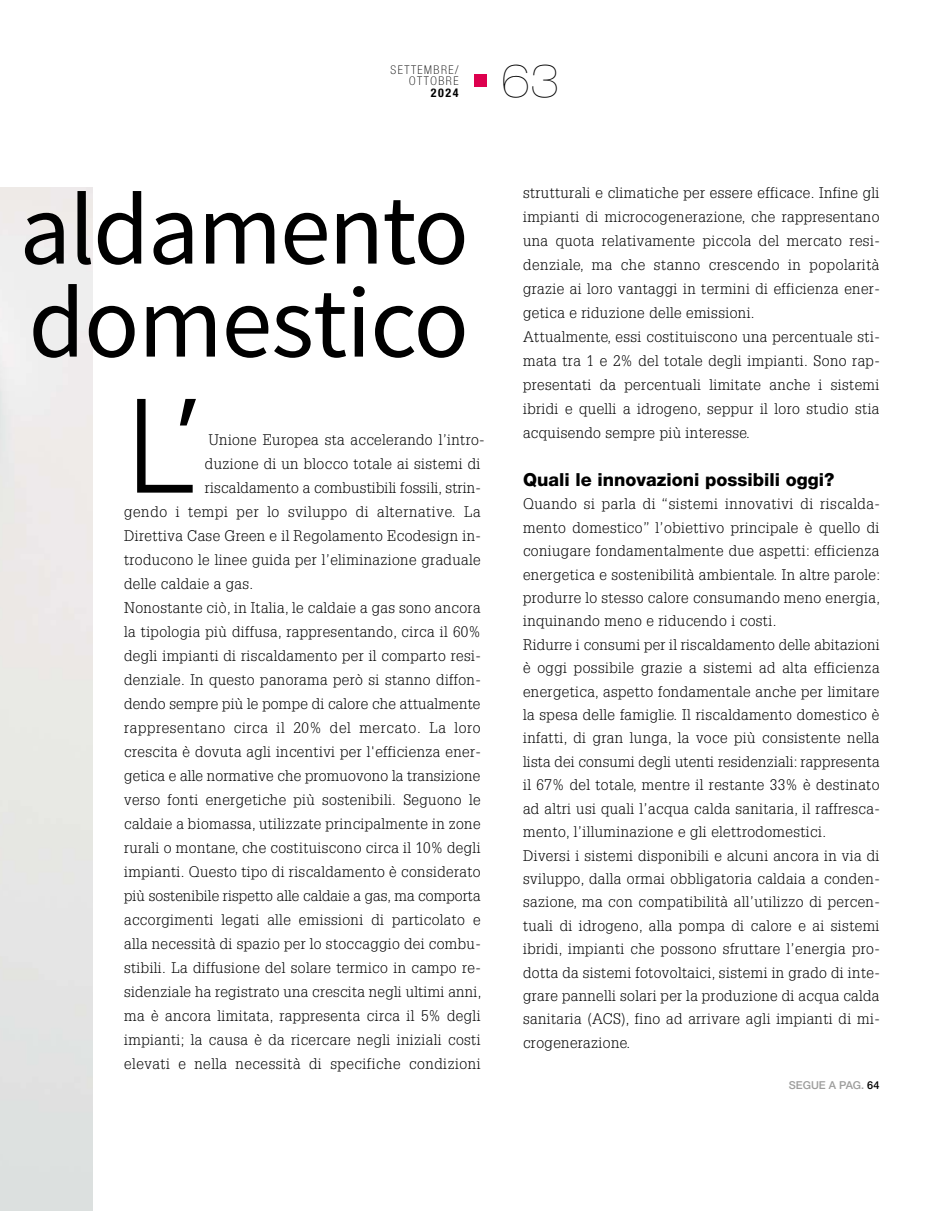
<style>
.page{position:relative;width:950px;height:1211px;background:#fff}
.page>*{position:absolute;margin:0;border:0;box-sizing:border-box;transform-origin:0 0}
.t1{font:300 129.75px "Univers LT Std";color:#000}
.t2{font:101.85px/93px "Source Sans Pro";letter-spacing:-.02em;color:#000}
.t3{font:200 expanded 45px "Helvetica Neue LT Std";color:#000}
.t4{font:800 18px "Helvetica Neue LT Std";color:#000}
.t5{font:300 15px/23.4px "Glypha LT Std";letter-spacing:.03em;color:#000}
.t6{font:300 15px "Glypha LT Std";letter-spacing:.01em;color:#000}
.t7{font:100 condensed 12px/11.6px "Helvetica Neue LT Std";letter-spacing:.125em;color:#000;text-align:right}
.t8{font:500 10.95px "Helvetica Neue LT Std";color:#9d9d9c}
.s1{font-weight:700}
.s2{color:#000}
</style>
<div class="page">
<div style="left:475px;top:74px;width:12px;height:12px;background:#dd004e"></div>
<p class="t7" style="left:391px;top:64px;width:69px">SETTEMBRE/<br>OTTOBRE<br><span class="s1">2024</span></p>
<p class="t3" style="left:501px;top:55px;width:60px">63</p>
<p class="t2" style="left:19px;top:185px;width:451px">aldamento domestico</p>
<p class="t1" style="left:124px;top:368px;width:83px">L’</p>
<p class="t5" style="left:209px;top:428px;width:277px">Unione Europea sta accelerando l’intro-</p>
<p class="t5" style="left:205px;top:452px;width:277px">duzione di un blocco totale ai sistemi di</p>
<p class="t5" style="left:205px;top:476px;width:278px">riscaldamento a combustibili fossili, strin-</p>
<p class="t5" style="left:124px;top:500px;width:358px">gendo i tempi per lo sviluppo di alternative. La</p>
<p class="t5" style="left:124px;top:524px;width:358px">Direttiva Case Green e il Regolamento Ecodesign in-</p>
<p class="t5" style="left:124px;top:548px;width:358px">troducono le linee guida per l’eliminazione graduale</p>
<p class="t5" style="left:124px;top:572px;width:131px">delle caldaie a gas.</p>
<p class="t5" style="left:124px;top:596px;width:358px">Nonostante ciò, in Italia, le caldaie a gas sono ancora</p>
<p class="t5" style="left:124px;top:620px;width:358px">la tipologia più diffusa, rappresentando, circa il 60%</p>
<p class="t5" style="left:124px;top:644px;width:358px">degli impianti di riscaldamento per il comparto resi-</p>
<p class="t5" style="left:124px;top:668px;width:358px">denziale . In questo panorama però si stanno diffon-</p>
<p class="t5" style="left:124px;top:692px;width:358px">dendo sempre più le pompe di calore che attualmente</p>
<p class="t5" style="left:124px;top:716px;width:358px">rappresentano circa il 20% del mercato. La loro</p>
<p class="t5" style="left:124px;top:740px;width:358px">crescita è dovuta agli incentivi per l'efficienza ener-</p>
<p class="t5" style="left:124px;top:764px;width:358px">getica e alle normative che promuovono la transizione</p>
<p class="t5" style="left:124px;top:788px;width:358px">verso fonti energetiche più sostenibili . Seguono le</p>
<p class="t5" style="left:124px;top:812px;width:358px">caldaie a biomassa, utilizzate principalmente in zone</p>
<p class="t5" style="left:124px;top:836px;width:358px">rurali o montane, che costituiscono circa il 10% degli</p>
<p class="t5" style="left:124px;top:860px;width:358px">impianti. Questo tipo di riscaldamento è considerato</p>
<p class="t6" style="left:124px;top:887px;width:358px">più sostenibile rispetto alle caldaie a gas, ma comporta</p>
<p class="t5" style="left:124px;top:908px;width:358px">accorgimenti legati alle emissioni di particolato e</p>
<p class="t5" style="left:124px;top:932px;width:358px">alla necessità di spazio per lo stoccaggio dei combu-</p>
<p class="t5" style="left:124px;top:956px;width:358px">stibili . La diffusione del solare termico in campo re-</p>
<p class="t5" style="left:124px;top:980px;width:359px">sidenziale ha registrato una crescita negli ultimi anni,</p>
<p class="t5" style="left:124px;top:1004px;width:358px">ma è ancora limitata, rappresenta circa il 5% degli</p>
<p class="t5" style="left:124px;top:1028px;width:358px">impianti; la causa è da ricercare negli iniziali costi</p>
<p class="t5" style="left:124px;top:1052px;width:358px">elevati e nella necessità di specifiche condizioni</p>
<p class="t5" style="left:523px;top:181px;width:358px;line-height:24px">strutturali e climatiche per essere efficace . Infine gli impianti di microcogenerazione, che rappresentano una quota relativamente piccola del mercato resi&shy;denziale, ma che stanno crescendo in popolarità grazie ai loro vantaggi in termini di efficienza ener&shy;getica e riduzione delle emissioni.<br>Attualmente, essi costituiscono una percentuale sti&shy;mata tra 1 e 2% del totale degli impianti . Sono rap&shy;presentati da percentuali limitate anche i sistemi ibridi e quelli a idrogeno, seppur il loro studio stia acquisendo sempre più interesse.</p>
<p class="t4" style="left:523px;top:469px;width:313px">Quali le innovazioni possibili oggi?</p>
<p class="t5" style="left:523px;top:493px;width:359px">Quando si parla di “sistemi innovativi di riscalda&shy;mento domestico” l’obiettivo principale è quello di coniugare fondamentalmente due aspetti: efficienza energetica e sostenibilità ambientale. In altre parole: produrre lo stesso calore consumando meno energia, inquinando meno e riducendo i costi.<br>Ridurre i consumi per il riscaldamento delle abitazioni è oggi possibile grazie a sistemi ad alta efficienza energetica, aspetto fondamentale anche per limitare la spesa delle famiglie. Il riscaldamento domestico è infatti, di gran lunga, la voce più consistente nella lista dei consumi degli utenti residenziali: rappresenta il 67% del totale, mentre il restante 33% è destinato ad altri usi quali l’acqua calda sanitaria, il raffresca&shy;mento, l’illuminazione e gli elettrodomestici.<br>Diversi i sistemi disponibili e alcuni ancora in via di sviluppo, dalla ormai obbligatoria caldaia a conden&shy;sazione, ma con compatibilità all’utilizzo di percen&shy;tuali di idrogeno, alla pompa di calore e ai sistemi ibridi, impianti che possono sfruttare l’energia pro&shy;dotta da sistemi fotovoltaici, sistemi in grado di inte&shy;grare pannelli solari per la produzione di acqua calda sanitaria (ACS), fino ad arrivare agli impianti di mi&shy;crogenerazione.</p>
<p class="t8" style="left:789px;top:1079px;width:92px">SEGUE A PAG. <span class="s2">64</span></p>
</div>
